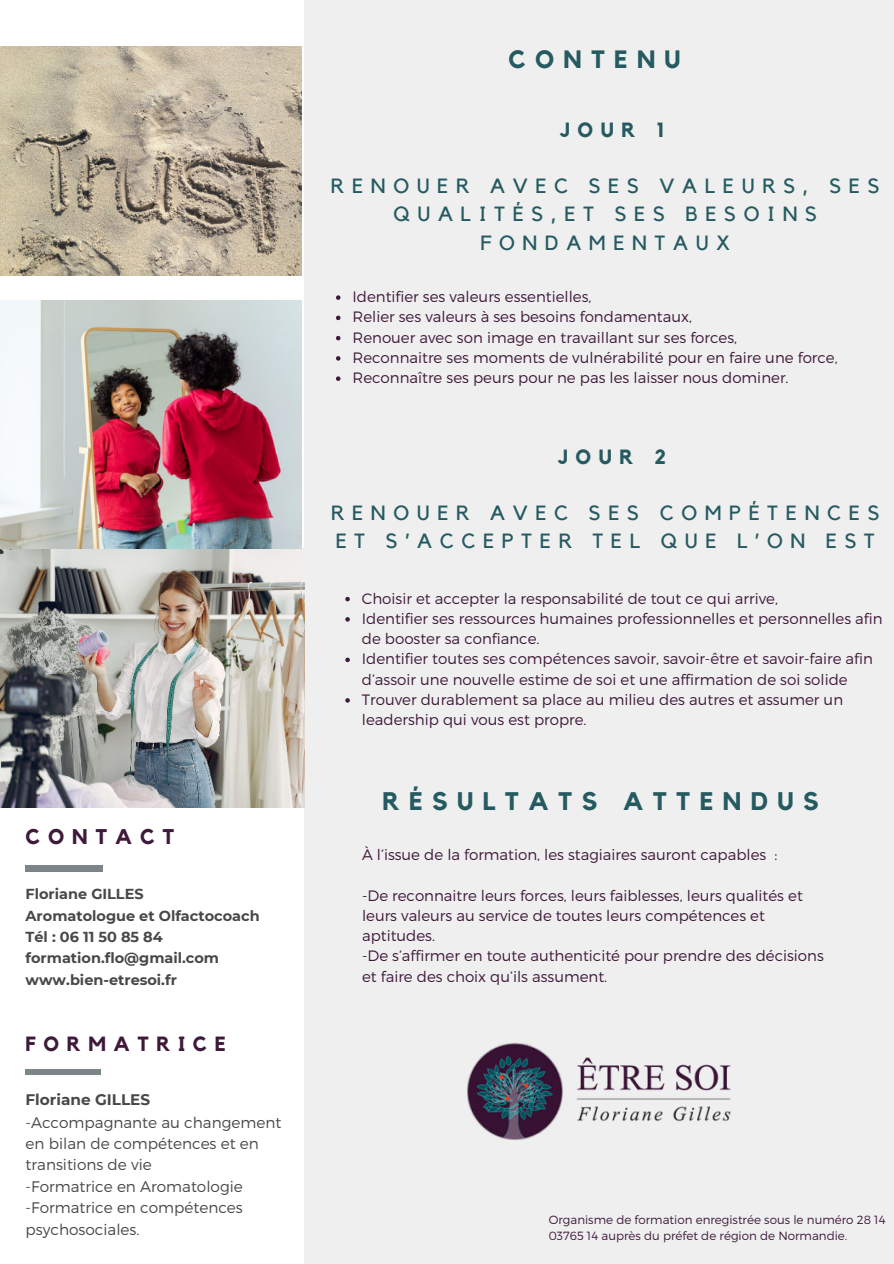
<style>
.page{position:relative;width:894px;height:1264px;background:#fff}
.page>*{position:absolute;margin:0;border:0;box-sizing:border-box;transform-origin:0 0}
.t1{font:700 25.35px "Kollektif";letter-spacing:.37em;color:#255a61}
.t2{font:700 25.05px "Kollektif";letter-spacing:.37em;color:#255a61}
.t3{font:700 21.15px "Kollektif";letter-spacing:.37em;color:#3e1939}
.t4{font:20.55px/28.2px "Kollektif";letter-spacing:.37em;color:#255a61;text-align:center}
.t5{font:700 20.55px "Kollektif";letter-spacing:.37em;color:#3e1939}
.t6{font:700 20.55px "Kollektif";letter-spacing:.37em;color:#255a61}
.t7{font:300 15.3px/21.5px "Montserrat";color:#484848}
.t8{font:700 15.3px "Montserrat";color:#484848}
.t9{font:300 15px/20.2px "Montserrat";color:#3e1939}
.t10{font:700 14.4px/21.3px "Montserrat";color:#484848}
.t11{font:300 11.85px/15.9px "Montserrat";color:#3e1939}
</style>
<div class="page">
<div style="left:304px;top:0;width:589px;height:1263px;background:#efefef"></div>
<img style="left:0;top:548px;width:304px;height:259px">
<div style="left:26px;top:865px;width:77px;height:7px;background:#7c8587"></div>
<img style="left:0;top:300px;width:302px;height:248px">
<img style="left:0;top:46px;width:302px;height:229px">
<img style="left:467px;top:1042px;width:264px;height:98px">
<div style="left:26px;top:1068px;width:75px;height:6px;background:#7c8587"></div>
<svg style="left:336px;top:295px;width:4px;height:5px"></svg>
<svg style="left:336px;top:315px;width:4px;height:5px"></svg>
<svg style="left:336px;top:336px;width:4px;height:4px"></svg>
<svg style="left:336px;top:356px;width:4px;height:4px"></svg>
<svg style="left:336px;top:376px;width:4px;height:5px"></svg>
<svg style="left:345px;top:597px;width:5px;height:4px"></svg>
<svg style="left:345px;top:617px;width:5px;height:4px"></svg>
<svg style="left:345px;top:657px;width:5px;height:5px"></svg>
<svg style="left:345px;top:698px;width:5px;height:4px"></svg>
<h3 class="t3" style="left:26px;top:824px;width:150px">CONTACT</h3>
<p class="t10" style="left:26px;top:882px;width:235px">Floriane GILLES<br>Aromatologue et Olfactocoach<br>Tél : 06 11 50 85 84 formation.flo@gmail.com www.bien-etresoi.fr</p>
<h3 class="t5" style="left:26px;top:1031px;width:202px">FORMATRICE</h3>
<p class="t8" style="left:26px;top:1088px;width:126px">Floriane GILLES</p>
<p class="t7" style="left:26px;top:1111px;width:257px">-Accompagnante au changement en bilan de compétences et en transitions de vie<br>-Formatrice en Aromatologie -Formatrice en compétences psychosociales.</p>
<h2 class="t2" style="left:508px;top:44px;width:173px">CONTENU</h2>
<h3 class="t6" style="left:559px;top:118px;width:106px">JOUR 1</h3>
<h3 class="t4" style="left:331px;top:172px;width:550px">RENOUER AVEC SES VALEURS, SES<br>QUALITÉS,ET SES BESOINS<br>FONDAMENTAUX</h3>
<p class="t9" style="left:352px;top:286px;width:486px">Identifier ses valeurs essentielles,<br>Relier ses valeurs à ses besoins fondamentaux,<br>Renouer avec son image en travaillant sur ses forces,<br>Reconnaitre ses moments de vulnérabilité pour en faire une force, Reconnaître ses peurs pour ne pas les laisser nous dominer.</p>
<h3 class="t6" style="left:557px;top:444px;width:110px">JOUR 2</h3>
<h3 class="t4" style="left:331px;top:499px;width:550px;text-align:left">RENOUER AVEC SES COMPÉTENCES<br>ET S’ACCEPTER TEL QUE L’ON EST</h3>
<p class="t9" style="left:362px;top:588px;width:522px">Choisir et accepter la responsabilité de tout ce qui arrive,<br>Identifier ses ressources humaines professionnelles et personnelles afin de booster sa confiance.<br>Identifier toutes ses compétences savoir, savoir-être et savoir-faire afin d’assoir une nouvelle estime de soi et une affirmation de soi solide Trouver durablement sa place au milieu des autres et assumer un leadership qui vous est propre.</p>
<h1 class="t1" style="left:382px;top:786px;width:438px">RÉSULTATS ATTENDUS</h1>
<p class="t9" style="left:362px;top:844px;width:417px">À l’issue de la formation, les stagiaires sauront capables :</p>
<p class="t9" style="left:362px;top:885px;width:463px">-De reconnaitre leurs forces, leurs faiblesses, leurs qualités et leurs valeurs au service de toutes leurs compétences et aptitudes.<br>-De s’affirmer en toute authenticité pour prendre des décisions et faire des choix qu’ils assument.</p>
<p class="t11" style="left:548px;top:1211px;width:338px">Organisme de formation enregistrée sous le numéro 28 14<br>03765 14 auprès du préfet de région de Normandie.</p>
</div>
